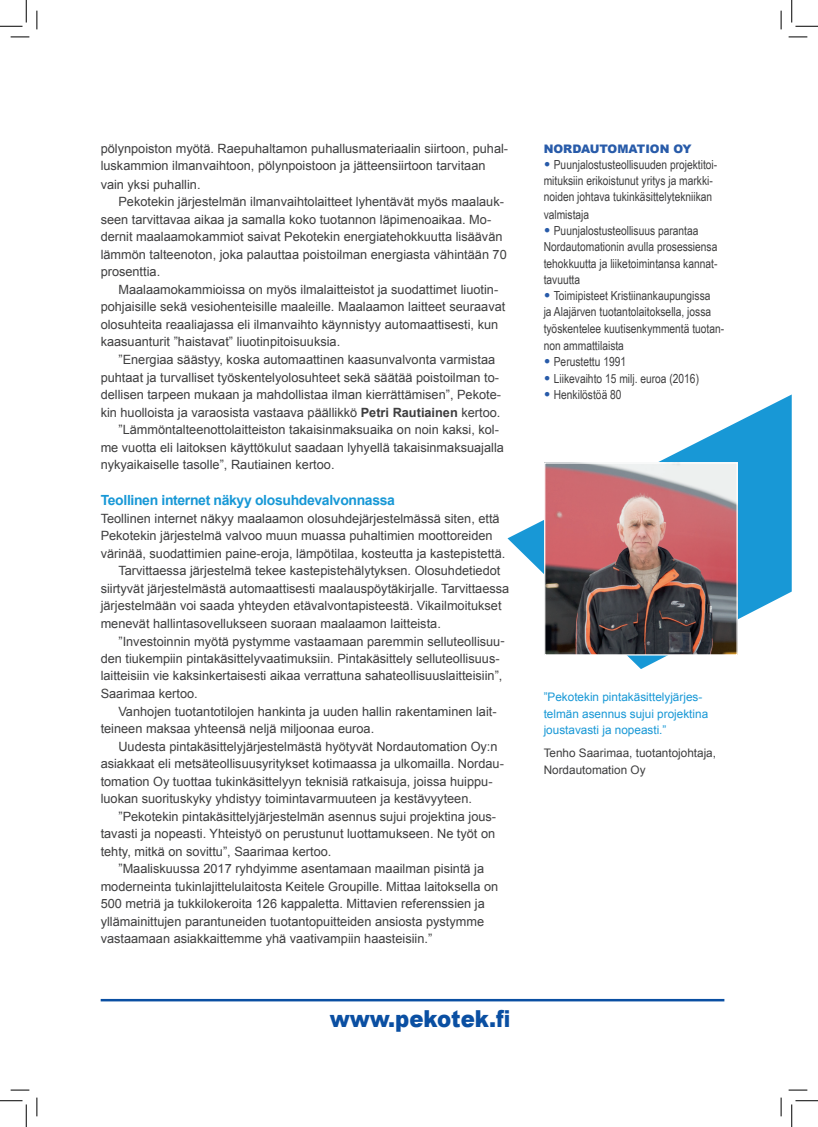
<style>
.page{position:relative;width:818px;height:1127px;background:#fff}
.page>*{position:absolute;margin:0;border:0;box-sizing:border-box;transform-origin:0 0}
.t1{font:900 23.38px "Arial";color:#0a4fa2;scale:.91 1}
.t2{font:700 14px "Arial";letter-spacing:-.025em;color:#1898d6}
.t3{font:12.75px/17.5px "Arial";color:#3e3e3f}
.t4{font:12.5px/16.2px "Arial Narrow";color:#3e3e3f}
.t5{font:11.75px/16.2px "Arial";color:#1898d6}
.t6{font:11.75px/16.2px "Arial";color:#3e3e3f}
.t7{font:900 11.75px "Arial";color:#285ba9}
.s1{font-weight:700}
.s2{font-family:"Arial";font-weight:900;font-size:13.75px;color:#285ba9}
</style>
<div class="page">
<svg style="left:507px;top:394px;width:285px;height:275px"></svg>
<img style="left:546px;top:464px;width:190px;height:189px">
<div style="left:544px;top:462px;width:194px;height:193px;border:1px solid #fff"></div>
<hr style="left:101px;top:998px;width:623px;height:3px;background:#0a4fa2">
<svg style="left:11px;top:36px;width:18px;height:2px"></svg>
<svg style="left:788px;top:36px;width:19px;height:2px"></svg>
<svg style="left:11px;top:1089px;width:18px;height:1px"></svg>
<svg style="left:788px;top:1089px;width:19px;height:1px"></svg>
<svg style="left:36px;top:11px;width:2px;height:18px"></svg>
<svg style="left:36px;top:1097px;width:2px;height:18px"></svg>
<svg style="left:780px;top:11px;width:2px;height:18px"></svg>
<svg style="left:780px;top:1097px;width:2px;height:18px"></svg>
<svg style="left:0;top:0;width:27px;height:27px"></svg>
<svg style="left:0;top:1100px;width:27px;height:26px"></svg>
<svg style="left:791px;top:0;width:27px;height:27px"></svg>
<svg style="left:791px;top:1100px;width:27px;height:26px"></svg>
<p class="t3" style="left:101px;top:139px;width:409px">pölynpoiston myötä. Raepuhaltamon puhallusmateriaalin siirtoon, puhal&shy;luskammion ilmanvaihtoon, pölynpoistoon ja jätteensiirtoon tarvitaan</p>
<p class="t3" style="left:101px;top:176px;width:101px">vain yksi puhallin.</p>
<p class="t3" style="left:118px;top:193px;width:387px">Pekotekin järjestelmän ilmanvaihtolaitteet lyhentävät myös maalauk-</p>
<p class="t3" style="left:101px;top:211px;width:392px">seen tarvittavaa aikaa ja samalla koko tuotannon läpimenoaikaa. Mo-</p>
<p class="t3" style="left:101px;top:228px;width:403px">dernit maalaamokammiot saivat Pekotekin energiatehokkuutta lisäävän</p>
<p class="t3" style="left:101px;top:246px;width:408px">lämmön talteenoton, joka palauttaa poistoilman energiasta vähintään 70</p>
<p class="t3" style="left:101px;top:263px;width:61px">prosenttia.</p>
<p class="t3" style="left:118px;top:281px;width:381px">Maalaamokammioissa on myös ilmalaitteistot ja suodattimet liuotin-</p>
<p class="t3" style="left:101px;top:298px;width:406px">pohjaisille sekä vesiohenteisille maaleille. Maalaamon laitteet seuraavat</p>
<p class="t3" style="left:101px;top:316px;width:399px">olosuhteita reaaliajassa eli ilmanvaihto käynnistyy automaattisesti, kun</p>
<p class="t3" style="left:101px;top:333px;width:241px">kaasuanturit ”haistavat” liuotinpitoisuuksia.</p>
<p class="t3" style="left:118px;top:351px;width:378px">”Energiaa säästyy, koska automaattinen kaasunvalvonta varmistaa</p>
<p class="t3" style="left:101px;top:368px;width:400px">puhtaat ja turvalliset työskentelyolosuhteet sekä säätää poistoilman to-</p>
<p class="t3" style="left:101px;top:386px;width:402px">dellisen tarpeen mukaan ja mahdollistaa ilman kierrättämisen”, Pekote-</p>
<p class="t3" style="left:101px;top:403px;width:401px">kin huolloista ja varaosista vastaava päällikkö <span class="s1">Petri Rautiainen</span> kertoo.</p>
<p class="t3" style="left:118px;top:421px;width:382px">”Lämmöntalteenottolaitteiston takaisinmaksuaika on noin kaksi, kol-</p>
<p class="t3" style="left:101px;top:438px;width:405px">me vuotta eli laitoksen käyttökulut saadaan lyhyellä takaisinmaksuajalla</p>
<p class="t3" style="left:101px;top:456px;width:235px">nykyaikaiselle tasolle”, Rautiainen kertoo.</p>
<p class="t2" style="left:101px;top:491px;width:296px">Teollinen internet näkyy olosuhdevalvonnassa</p>
<p class="t3" style="left:101px;top:509px;width:400px">Teollinen internet näkyy maalaamon olosuhdejärjestelmässä siten, että</p>
<p class="t3" style="left:101px;top:527px;width:393px">Pekotekin järjestelmä valvoo muun muassa puhaltimien moottoreiden</p>
<p class="t3" style="left:101px;top:544px;width:406px">värinää, suodattimien paine-eroja, lämpötilaa, kosteutta ja kastepistettä.</p>
<p class="t3" style="left:118px;top:562px;width:383px">Tarvittaessa järjestelmä tekee kastepistehälytyksen. Olosuhdetiedot</p>
<p class="t3" style="left:101px;top:579px;width:410px">siirtyvät järjestelmästä automaattisesti maalauspöytäkirjalle. Tarvittaessa</p>
<p class="t3" style="left:101px;top:597px;width:402px">järjestelmään voi saada yhteyden etävalvontapisteestä. Vikailmoitukset</p>
<p class="t3" style="left:101px;top:614px;width:342px">menevät hallintasovellukseen suoraan maalaamon laitteista.</p>
<p class="t3" style="left:118px;top:632px;width:388px">”Investoinnin myötä pystymme vastaamaan paremmin selluteollisuu-</p>
<p class="t3" style="left:101px;top:649px;width:400px">den tiukempiin pintakäsittelyvaatimuksiin. Pintakäsittely selluteollisuus-</p>
<p class="t3" style="left:101px;top:667px;width:403px">laitteisiin vie kaksinkertaisesti aikaa verrattuna sahateollisuuslaitteisiin”,</p>
<p class="t3" style="left:101px;top:684px;width:99px">Saarimaa kertoo.</p>
<p class="t3" style="left:118px;top:702px;width:380px">Vanhojen tuotantotilojen hankinta ja uuden hallin rakentaminen lait-</p>
<p class="t3" style="left:101px;top:719px;width:275px">teineen maksaa yhteensä neljä miljoonaa euroa.</p>
<p class="t3" style="left:118px;top:737px;width:381px">Uudesta pintakäsittelyjärjestelmästä hyötyvät Nordautomation Oy:n</p>
<p class="t3" style="left:101px;top:754px;width:405px">asiakkaat eli metsäteollisuusyritykset kotimaassa ja ulkomailla. Nordau-</p>
<p class="t3" style="left:101px;top:772px;width:393px">tomation Oy tuottaa tukinkäsittelyyn teknisiä ratkaisuja, joissa huippu-</p>
<p class="t3" style="left:101px;top:789px;width:373px">luokan suorituskyky yhdistyy toimintavarmuuteen ja kestävyyteen.</p>
<p class="t3" style="left:118px;top:807px;width:379px">”Pekotekin pintakäsittelyjärjestelmän asennus sujui projektina jous-</p>
<p class="t3" style="left:101px;top:824px;width:396px">tavasti ja nopeasti. Yhteistyö on perustunut luottamukseen. Ne työt on</p>
<p class="t3" style="left:101px;top:842px;width:232px">tehty, mitkä on sovittu”, Saarimaa kertoo.</p>
<p class="t3" style="left:118px;top:859px;width:367px">”Maaliskuussa 2017 ryhdyimme asentamaan maailman pisintä ja</p>
<p class="t3" style="left:101px;top:877px;width:399px">moderneinta tukinlajittelulaitosta Keitele Groupille. Mittaa laitoksella on</p>
<p class="t3" style="left:101px;top:894px;width:386px">500 metriä ja tukkilokeroita 126 kappaletta. Mittavien referenssien ja</p>
<p class="t3" style="left:101px;top:912px;width:385px">yllämainittujen parantuneiden tuotantopuitteiden ansiosta pystymme</p>
<p class="t3" style="left:101px;top:929px;width:333px">vastaamaan asiakkaittemme yhä vaativampiin haasteisiin.”</p>
<h1 class="t1" style="left:330px;top:1001px;width:200px">www.pekotek.fi</h1>
<p class="t7" style="left:544px;top:140px;width:149px">NORDAUTOMATION OY</p>
<p class="t4" style="left:544px;top:156px;width:175px"><span class="s2">•</span> Puunjalostusteollisuuden projektitoi&shy;mituksiin erikoistunut yritys ja markki&shy;noiden johtava tukinkäsittelytekniikan</p>
<p class="t4" style="left:544px;top:206px;width:47px">valmistaja</p>
<p class="t4" style="left:544px;top:222px;width:175px"><span class="s2">•</span> Puunjalostusteollisuus parantaa<br>Nordautomationin avulla prosessiensa tehokkuutta ja liiketoimintansa kannat&shy;tavuutta</p>
<p class="t4" style="left:544px;top:287px;width:182px"><span class="s2">•</span> Toimipisteet Kristiinankaupungissa<br>ja Alajärven tuotantolaitoksella, jossa työskentelee kuutisenkymmentä tuotan-</p>
<p class="t4" style="left:544px;top:337px;width:82px">non ammattilaista</p>
<p class="t4" style="left:544px;top:353px;width:84px"><span class="s2">•</span> Perustettu 1991</p>
<p class="t4" style="left:544px;top:369px;width:157px"><span class="s2">•</span> Liikevaihto 15 milj. euroa (2016)</p>
<p class="t4" style="left:544px;top:386px;width:79px"><span class="s2">•</span> Henkilöstöä 80</p>
<p class="t5" style="left:544px;top:689px;width:166px">”Pekotekin pintakäsittelyjärjes&shy;telmän asennus sujui projektina joustavasti ja nopeasti.”</p>
<p class="t6" style="left:544px;top:745px;width:174px">Tenho Saarimaa, tuotantojohtaja,<br>Nordautomation Oy</p>
</div>
